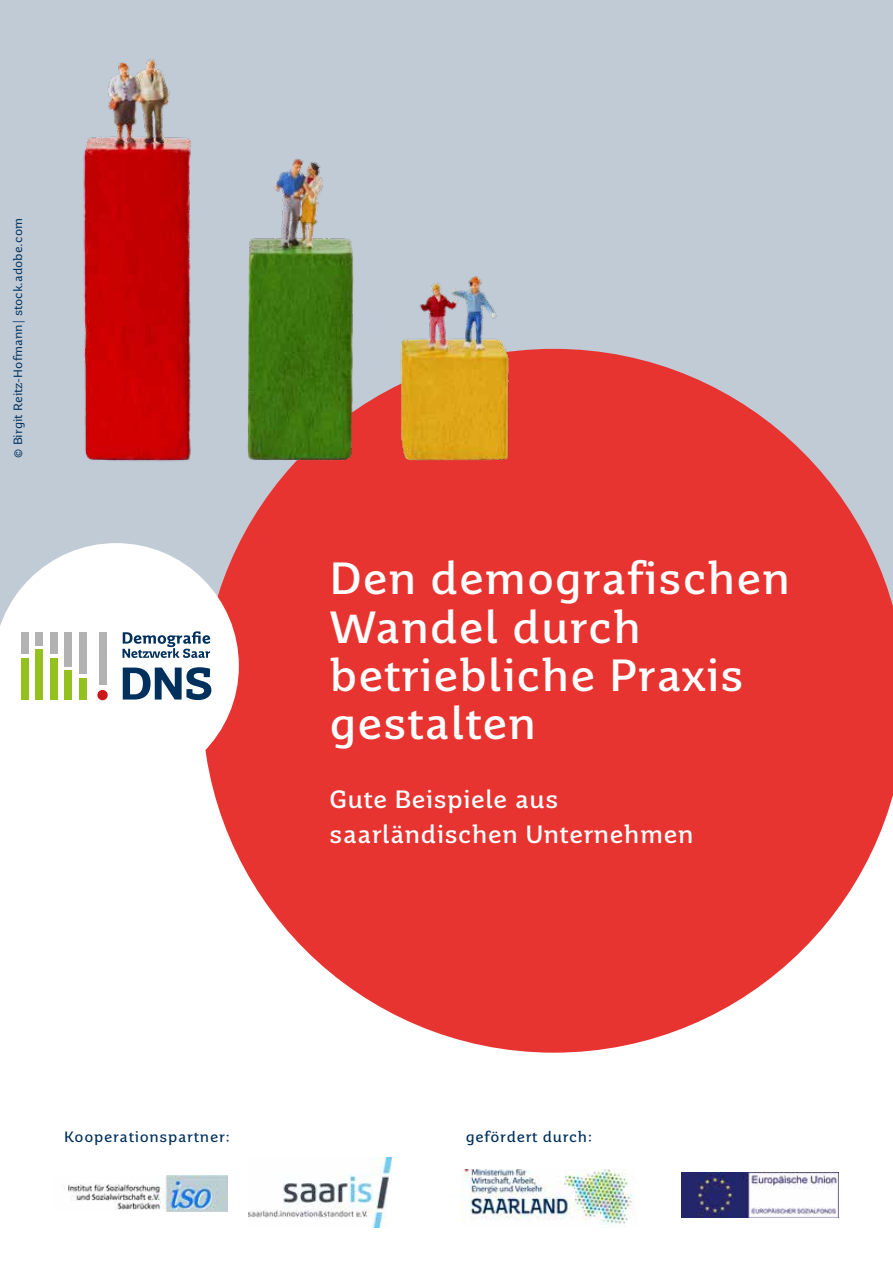
<style>
.page{position:relative;width:893px;height:1263px;background:#fff}
.page>*{position:absolute;margin:0;border:0;box-sizing:border-box;transform-origin:0 0}
.t1{font:700 45px/48.3px "Saar 1450 Text";color:#fff}
.t2{font:700 25.05px/35px "Saar 1450 Text";color:#fff}
.t3{font:700 15px "Saar 1450 Signal";color:#00305b}
.t4{font:700 15px "Saar 1450 Notes";color:#00305b}
.t5{font:12px "Saar 1450 Text";color:#00305b}
</style>
<div class="page">
<div style="left:0;top:0;width:893px;height:543px;background:#c0cbd6"></div>
<svg style="left:202px;top:349px;width:691px;height:704px;background:#e75351"></svg>
<svg style="left:0;top:543px;width:239px;height:245px"></svg>
<div style="left:21px;top:632px;width:7px;height:22px;background:#b3b2b2"></div>
<div style="left:21px;top:658px;width:7px;height:41px;background:#95c11f"></div>
<div style="left:50px;top:632px;width:7px;height:22px;background:#b3b2b2"></div>
<div style="left:50px;top:658px;width:7px;height:41px;background:#95c11f"></div>
<div style="left:65px;top:632px;width:7px;height:35px;background:#b3b2b2"></div>
<div style="left:65px;top:670px;width:7px;height:29px;background:#95c11f"></div>
<div style="left:79px;top:632px;width:7px;height:42px;background:#b3b2b2"></div>
<div style="left:79px;top:678px;width:7px;height:21px;background:#95c11f"></div>
<div style="left:36px;top:649px;width:7px;height:50px;background:#95c11f"></div>
<div style="left:36px;top:632px;width:7px;height:14px;background:#b3b2b2"></div>
<svg style="left:123px;top:667px;width:88px;height:33px"></svg>
<div style="left:99px;top:632px;width:7px;height:53px;background:#b3b2b2"></div>
<div style="left:97px;top:690px;width:11px;height:10px;background:#cd1719;border-radius:50%"></div>
<svg style="left:122px;top:631px;width:88px;height:27px"></svg>
<img style="left:461px;top:1169px;width:174px;height:58px">
<img style="left:249px;top:1158px;width:143px;height:69px">
<img style="left:682px;top:1172px;width:157px;height:45px">
<img style="left:73px;top:49px;width:443px;height:423px">
<img style="left:64px;top:1175px;width:164px;height:36px">
<p class="t5" style="left:11px;top:458px;width:241px;rotate:-90deg">© Birgit Reitz-Hofmann| stock.adobe.com</p>
<p class="t1" style="left:329px;top:554px;width:463px">Den demografischen<br>Wandel durch betriebliche Praxis gestalten</p>
<p class="t2" style="left:329px;top:782px;width:366px">Gute Beispiele aus saarländischen Unternehmen</p>
<p class="t3" style="left:64px;top:1128px;width:168px">Kooperationspartner:</p>
<p class="t4" style="left:466px;top:1128px;width:129px">gefördert durch:</p>
</div>
